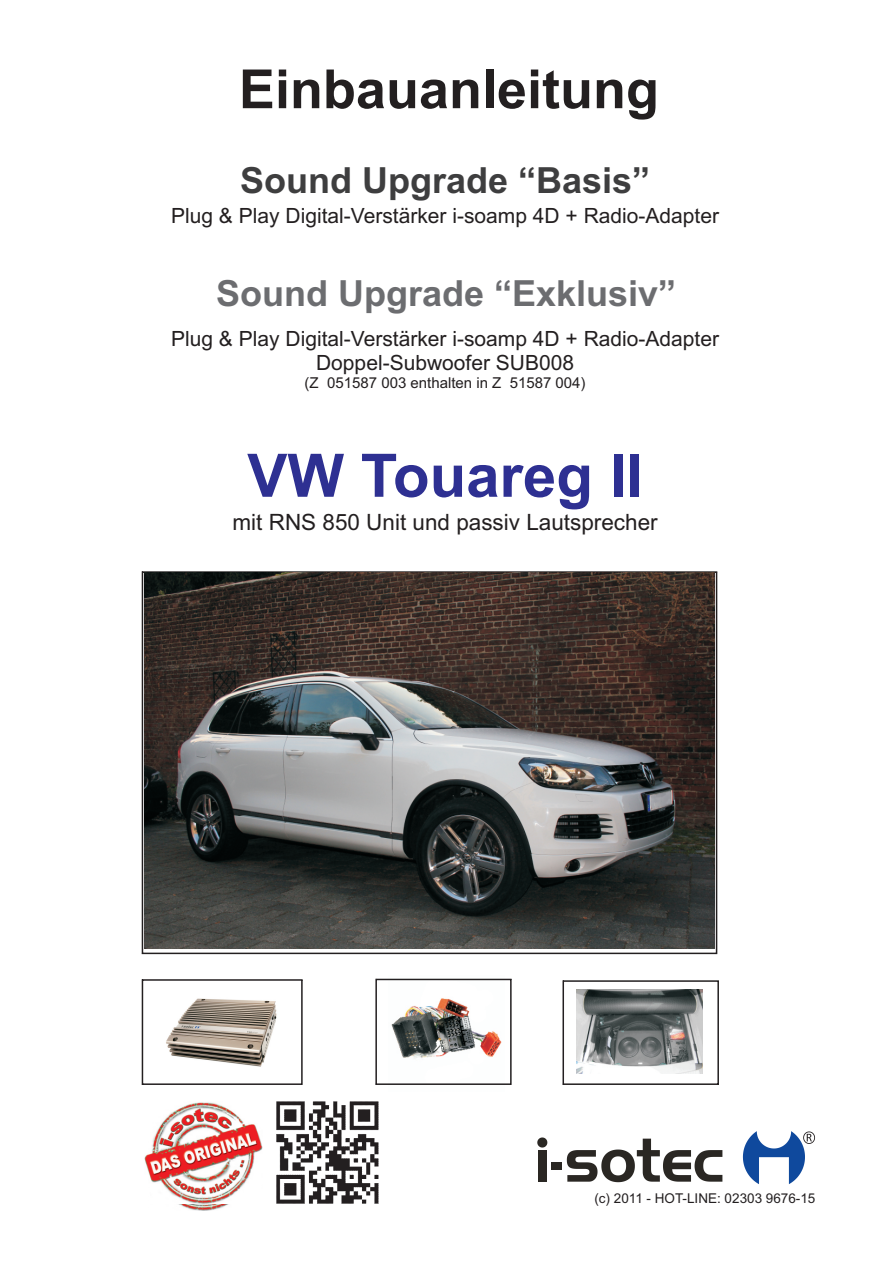
<style>
.page{position:relative;width:893px;height:1263px;background:#fff}
.page>*{position:absolute;margin:0;border:0;box-sizing:border-box;transform-origin:0 0}
.t1{font:700 60px "Arial";color:#2e3092}
.t2{font:700 54px "Arial";color:#231f20}
.t3{font:700 36px "Arial";color:#6c6d70}
.t4{font:700 36px "Arial";color:#3e3e3f}
.t5{font:22.5px "Arial";color:#231f20}
.t6{font:21px/23.4px "Arial";color:#231f20;text-align:center}
.t7{font:15px "Arial";color:#231f20}
.t8{font:13.5px "Arial";color:#231f20}
</style>
<div class="page">
<svg style="left:562px;top:980px;width:157px;height:105px"></svg>
<svg style="left:375px;top:979px;width:137px;height:106px"></svg>
<svg style="left:537px;top:1137px;width:10px;height:10px"></svg>
<div style="left:551px;top:1162px;width:11px;height:7px;background:#2a2723"></div>
<div style="left:538px;top:1150px;width:9px;height:32px;background:#2a2723"></div>
<svg style="left:567px;top:1138px;width:155px;height:44px"></svg>
<svg style="left:743px;top:1131px;width:72px;height:53px"></svg>
<svg style="left:142px;top:979px;width:161px;height:106px"></svg>
<svg style="left:142px;top:571px;width:575px;height:383px"></svg>
<img style="left:166px;top:997px;width:113px;height:70px">
<img style="left:577px;top:989px;width:125px;height:84px">
<img style="left:178px;top:1204px;width:51px;height:6px">
<img style="left:144px;top:1102px;width:118px;height:102px">
<img style="left:276px;top:1101px;width:102px;height:103px">
<img style="left:144px;top:572px;width:570px;height:376px">
<h2 class="t2" style="left:239px;top:69px;width:422px">Einbauanleitung</h2>
<h3 class="t4" style="left:240px;top:166px;width:412px">Sound Upgrade “Basis”</h3>
<p class="t6" style="left:171px;top:205px;width:549px">Plug &amp; Play Digital-Verstärker i-soamp 4D + Radio-Adapter</p>
<h3 class="t3" style="left:216px;top:280px;width:462px">Sound Upgrade “Exklusiv”</h3>
<p class="t6" style="left:171px;top:329px;width:549px">Plug &amp; Play Digital-Verstärker i-soamp 4D + Radio-Adapter<br>Doppel-Subwoofer SUB008</p>
<p class="t7" style="left:305px;top:377px;width:283px">(Z 051587 003 enthalten in Z 51587 004)</p>
<h1 class="t1" style="left:247px;top:453px;width:397px">VW Touareg II</h1>
<p class="t5" style="left:233px;top:513px;width:427px">mit RNS 850 Unit und passiv Lautsprecher</p>
<p class="t8" style="left:594px;top:1193px;width:223px">(c) 2011 - HOT-LINE: 02303 9676-15</p>
</div>
